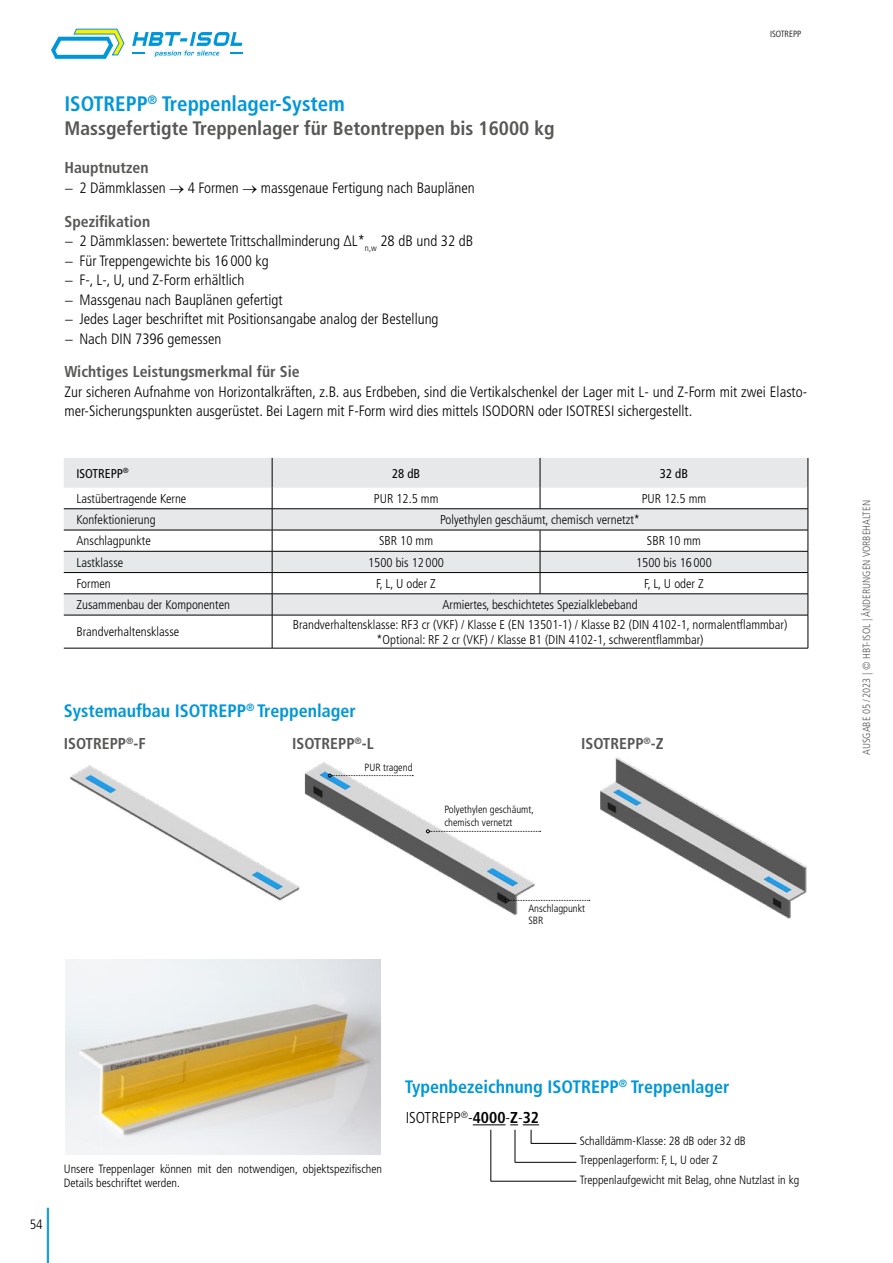
<style>
.page{position:relative;width:893px;height:1263px;background:#fff}
.page>*{position:absolute;margin:0;border:0;box-sizing:border-box;transform-origin:0 0}
.t1{font:700 condensed 21px "Frutiger LT Std";color:#0097da}
.t2{font:700 condensed 19.5px "Frutiger LT Std";color:#575756}
.t3{font:700 condensed 18px "Frutiger LT Std";color:#0097d6}
.t4{font:700 condensed 15.75px "Frutiger LT Std";color:#575756}
.t5{font:300 condensed 15.75px "Frutiger LT Std";color:#000}
.t6{font:300 condensed 15px/19.5px "Frutiger LT Std";color:#000}
.t7{font:300 condensed 13.5px "Frutiger LT Std";color:#000}
.t8{font:300 condensed 12.75px/15px "Frutiger LT Std";color:#000;text-align:center}
.t9{font:condensed 12.75px "Frutiger LT Std";color:#000}
.t10{font:300 condensed 12px/19.5px "Frutiger LT Std";color:#000}
.t11{font:300 condensed 10.5px/12.6px "Frutiger LT Std";color:#000}
.t12{font:300 condensed 10.5px "Frutiger LT Std";letter-spacing:.005em;color:#575756}
.t13{font:700 condensed 9.15px "Frutiger LT Std";color:#575756}
.t14{font:300 condensed 9px "Frutiger LT Std";color:#000}
.s1{font-weight:700}
</style>
<div class="page">
<svg style="left:132px;top:32px;width:110px;height:25px"></svg>
<svg style="left:51px;top:29px;width:73px;height:30px"></svg>
<hr style="left:47px;top:1208px;width:2px;height:55px;background:#0097da">
<img style="left:69px;top:765px;width:231px;height:135px">
<img style="left:600px;top:757px;width:207px;height:162px">
<img style="left:304px;top:762px;width:231px;height:154px">
<svg style="left:328px;top:774px;width:85px;height:3px"></svg>
<svg style="left:426px;top:829px;width:115px;height:4px"></svg>
<svg style="left:505px;top:898px;width:85px;height:4px"></svg>
<svg style="left:344px;top:762px;width:3px;height:6px"></svg>
<hr style="left:473px;top:1124px;width:33px;height:1px;background:#000">
<hr style="left:491px;top:1130px;width:1px;height:51px;background:#000">
<hr style="left:491px;top:1181px;width:85px;height:1px;background:#000">
<hr style="left:515px;top:1130px;width:1px;height:32px;background:#000">
<hr style="left:515px;top:1162px;width:61px;height:1px;background:#000">
<svg style="left:510px;top:1124px;width:29px;height:19px"></svg>
<hr style="left:531px;top:1143px;width:45px;height:1px;background:#000">
<svg style="left:64px;top:458px;width:744px;height:157px;fill:#e7e8ea"></svg>
<hr style="left:272px;top:458px;width:1px;height:30px;background:#000">
<hr style="left:540px;top:458px;width:1px;height:30px;background:#000">
<svg style="left:540px;top:488px;width:1px;height:20px"></svg>
<hr style="left:64px;top:508px;width:208px;height:1px;background:#000">
<hr style="left:272px;top:508px;width:268px;height:1px;background:#000">
<hr style="left:540px;top:508px;width:268px;height:1px;background:#000">
<hr style="left:64px;top:530px;width:208px;height:1px;background:#000">
<hr style="left:272px;top:530px;width:268px;height:1px;background:#000">
<hr style="left:540px;top:530px;width:268px;height:1px;background:#000">
<hr style="left:64px;top:551px;width:208px;height:1px;background:#000">
<hr style="left:272px;top:551px;width:268px;height:1px;background:#000">
<hr style="left:540px;top:551px;width:268px;height:1px;background:#000">
<hr style="left:64px;top:572px;width:208px;height:1px;background:#000">
<hr style="left:272px;top:572px;width:268px;height:1px;background:#000">
<hr style="left:540px;top:572px;width:268px;height:1px;background:#000">
<svg style="left:540px;top:530px;width:1px;height:63px"></svg>
<hr style="left:64px;top:593px;width:208px;height:1px;background:#000">
<hr style="left:64px;top:615px;width:208px;height:1px;background:#000">
<hr style="left:64px;top:648px;width:208px;height:1px;background:#000">
<hr style="left:808px;top:458px;width:1px;height:30px;background:#000">
<hr style="left:272px;top:593px;width:268px;height:1px;background:#000">
<svg style="left:272px;top:488px;width:1px;height:127px"></svg>
<hr style="left:540px;top:593px;width:268px;height:1px;background:#000">
<svg style="left:808px;top:488px;width:1px;height:127px"></svg>
<hr style="left:272px;top:615px;width:268px;height:1px;background:#000">
<hr style="left:272px;top:615px;width:1px;height:33px;background:#000">
<hr style="left:540px;top:615px;width:268px;height:1px;background:#000">
<hr style="left:808px;top:615px;width:1px;height:33px;background:#000">
<hr style="left:272px;top:648px;width:268px;height:1px;background:#000">
<hr style="left:540px;top:648px;width:268px;height:1px;background:#000">
<img style="left:66px;top:959px;width:314px;height:196px">
<p class="t14" style="left:770px;top:28px;width:33px">ISOTREPP</p>
<h1 class="t1" style="left:64px;top:92px;width:282px">ISOTREPP<sup>®</sup> Treppenlager-System</h1>
<h2 class="t2" style="left:64px;top:116px;width:492px">Massgefertigte Treppenlager für Betontreppen bis 16000 kg</h2>
<p class="t4" style="left:64px;top:159px;width:86px">Hauptnutzen</p>
<p class="t6" style="left:64px;top:178px;width:412px">− 2 Dämmklassen → 4 Formen → massgenaue Fertigung nach Bauplänen</p>
<p class="t4" style="left:64px;top:212px;width:87px">Spezifikation</p>
<p class="t6" style="left:64px;top:231px;width:410px">− 2 Dämmklassen: bewertete Trittschallminderung ∆L*<sub>n,w</sub> 28 dB und 32 dB − Für Treppengewichte bis 16 000 kg<br>− F-, L-, U, und Z-Form erhältlich<br>− Massgenau nach Bauplänen gefertigt<br>− Jedes Lager beschriftet mit Positionsangabe analog der Bestellung<br>− Nach DIN 7396 gemessen</p>
<p class="t4" style="left:64px;top:363px;width:237px">Wichtiges Leistungsmerkmal für Sie</p>
<p class="t6" style="left:64px;top:382px;width:744px">Zur sicheren Aufnahme von Horizontalkräften, z.B. aus Erdbeben, sind die Vertikalschenkel der Lager mit L- und Z-Form mit zwei Elasto&shy;mer-Sicherungspunkten ausgerüstet. Bei Lagern mit F-Form wird dies mittels ISODORN oder ISOTRESI sichergestellt.</p>
<p class="t9" style="left:77px;top:466px;width:54px">ISOTREPP<sup>®</sup></p>
<p class="t9" style="left:392px;top:466px;width:30px">28 dB</p>
<p class="t9" style="left:660px;top:466px;width:30px">32 dB</p>
<p class="t8" style="left:77px;top:491px;width:111px">Lastübertragende Kerne</p>
<p class="t8" style="left:374px;top:491px;width:66px">PUR 12.5 mm</p>
<p class="t8" style="left:642px;top:491px;width:66px">PUR 12.5 mm</p>
<p class="t8" style="left:77px;top:512px;width:81px">Konfektionierung</p>
<p class="t8" style="left:440px;top:512px;width:201px">Polyethylen geschäumt, chemisch vernetzt*</p>
<p class="t8" style="left:77px;top:534px;width:76px">Anschlagpunkte</p>
<p class="t8" style="left:379px;top:534px;width:56px">SBR 10 mm</p>
<p class="t8" style="left:647px;top:534px;width:56px">SBR 10 mm</p>
<p class="t8" style="left:77px;top:555px;width:48px">Lastklasse</p>
<p class="t8" style="left:368px;top:555px;width:77px">1500 bis 12 000</p>
<p class="t8" style="left:636px;top:555px;width:77px">1500 bis 16 000</p>
<p class="t8" style="left:77px;top:576px;width:36px">Formen</p>
<p class="t8" style="left:376px;top:576px;width:61px">F, L, U oder Z</p>
<p class="t8" style="left:644px;top:576px;width:61px">F, L, U oder Z</p>
<p class="t8" style="left:77px;top:597px;width:155px">Zusammenbau der Komponenten</p>
<p class="t8" style="left:442px;top:597px;width:197px">Armiertes, beschichtetes Spezialklebeband</p>
<p class="t8" style="left:77px;top:625px;width:104px">Brandverhaltensklasse</p>
<p class="t8" style="left:293px;top:617px;width:496px">Brandverhaltensklasse: RF3 cr (VKF) / Klasse E (EN 13501-1) / Klasse B2 (DIN 4102-1, normalentflammbar) *Optional: RF 2 cr (VKF) / Klasse B1 (DIN 4102-1, schwerentflammbar)</p>
<p class="t3" style="left:64px;top:700px;width:293px">Systemaufbau ISOTREPP<sup>®</sup> Treppenlager</p>
<p class="t4" style="left:64px;top:734px;width:83px">ISOTREPP<sup>®</sup>-F</p>
<p class="t4" style="left:362px;top:734px;width:13px">-L</p>
<p class="t4" style="left:292px;top:734px;width:64px">ISOTREPP</p>
<p class="t13" style="left:355px;top:735px;width:9px">®</p>
<p class="t11" style="left:364px;top:762px;width:50px">PUR tragend</p>
<p class="t11" style="left:444px;top:803px;width:91px">Polyethylen geschäumt, chemisch vernetzt</p>
<p class="t4" style="left:581px;top:734px;width:84px">ISOTREPP<sup>®</sup>-Z</p>
<p class="t11" style="left:528px;top:902px;width:58px">Anschlagpunkt<br>SBR</p>
<p class="t12" style="left:861px;top:755px;width:256px;rotate:-90deg">AUSGABE 05 / 2023 | © HBT-ISOL | ÄNDERUNGEN VORBEHALTEN</p>
<p class="t7" style="left:30px;top:1216px;width:14px">54</p>
<p class="t10" style="left:64px;top:1161px;width:320px;line-height:14.4px">Unsere Treppenlager können mit den notwendigen, objektspezifischen<br>Details beschriftet werden.</p>
<p class="t3" style="left:405px;top:1076px;width:326px">Typenbezeichnung ISOTREPP<sup>®</sup> Treppenlager</p>
<p class="t10" style="left:580px;top:1131px;width:221px">Schalldämm-Klasse: 28 dB oder 32 dB<br>Treppenlagerform: F, L, U oder Z<br>Treppenlaufgewicht mit Belag, ohne Nutzlast in kg</p>
<p class="t5" style="left:406px;top:1109px;width:135px">ISOTREPP<sup>®</sup>-<span class="s1">4000</span>-<span class="s1">Z</span>-<span class="s1">32</span></p>
</div>
